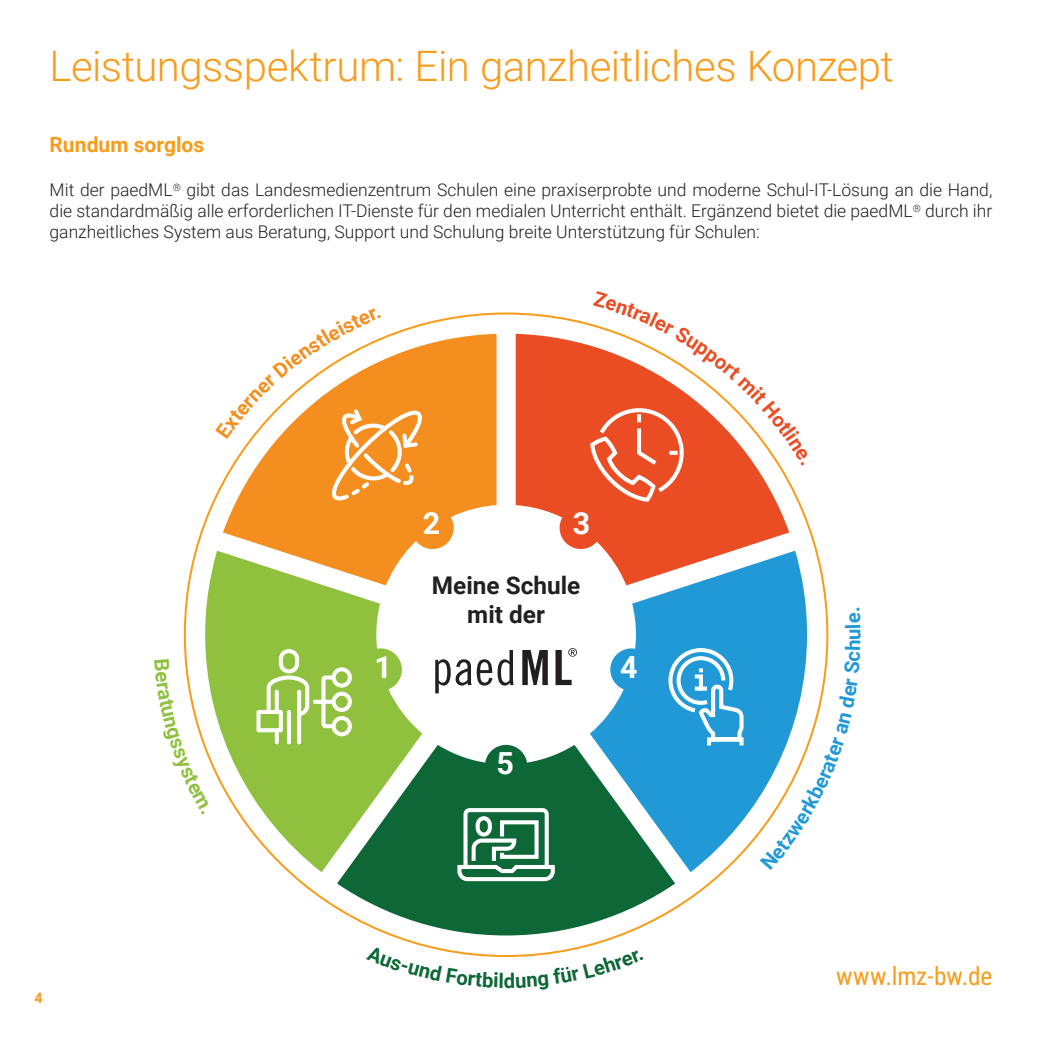
<style>
.page{position:relative;width:1042px;height:1042px;background:#fff}
.page>*{position:absolute;margin:0;border:0;box-sizing:border-box;transform-origin:0 0}
.t1{font:300 42px "Roboto";letter-spacing:-.01em;color:#f89c1c}
.t2{font:700 30.45px "Roboto";color:#fff}
.t3{font:25.38px "Roboto Condensed";letter-spacing:-.005em;color:#f89c1c}
.t4{font:700 24.32px/29.2px "Roboto";color:#231f20;text-align:center}
.t5{font:700 21px "Roboto";color:#f89c1c}
.t6{font:700 20.3px "Roboto";color:#2199d6}
.t7{font:700 20.3px "Roboto";color:#0d6736}
.t8{font:300 17.5px/21px "Roboto";color:#231f20;text-align:justify}
.t9{font:700 14.53px "Roboto";color:#f89c1c}
</style>
<div class="page">
<svg style="left:590px;top:551px;width:217px;height:321px;fill:#2199d6"></svg>
<svg style="left:516px;top:334px;width:273px;height:251px;fill:#ea4d24"></svg>
<svg style="left:223px;top:334px;width:273px;height:217px;fill:#f48f1f"></svg>
<svg style="left:205px;top:551px;width:217px;height:321px;fill:#8fc13e"></svg>
<svg style="left:337px;top:745px;width:338px;height:190px;fill:#0d6736"></svg>
<svg style="left:435px;top:650px;width:78px;height:43px"></svg>
<svg style="left:522px;top:650px;width:26px;height:35px"></svg>
<svg style="left:555px;top:648px;width:22px;height:37px"></svg>
<div style="left:279px;top:649px;width:20px;height:24px;border:4px solid #fff;border-radius:8px"></div>
<svg style="left:297px;top:738px;width:4px;height:4px"></svg>
<svg style="left:275px;top:738px;width:4px;height:4px"></svg>
<hr style="left:287px;top:712px;width:4px;height:30px;background:#fff">
<svg style="left:254px;top:665px;width:100px;height:73px"></svg>
<svg style="left:666px;top:646px;width:79px;height:103px"></svg>
<svg style="left:455px;top:806px;width:102px;height:77px"></svg>
<div style="left:559px;top:507px;width:43px;height:42px;background:#ea4d24;border-radius:50%"></div>
<div style="left:411px;top:507px;width:43px;height:42px;background:#f48f1f;border-radius:50%"></div>
<div style="left:485px;top:745px;width:42px;height:42px;background:#0d6736;border-radius:50%"></div>
<div style="left:610px;top:648px;width:43px;height:43px;background:#2199d6;border-radius:50%"></div>
<div style="left:359px;top:648px;width:43px;height:43px;background:#8fc13e;border-radius:50%"></div>
<svg style="left:215px;top:323px;width:208px;height:182px"></svg>
<svg style="left:588px;top:323px;width:213px;height:181px"></svg>
<svg style="left:760px;top:640px;width:69px;height:230px"></svg>
<svg style="left:419px;top:945px;width:84px;height:12px"></svg>
<svg style="left:516px;top:950px;width:57px;height:7px"></svg>
<svg style="left:184px;top:659px;width:25px;height:155px"></svg>
<h1 class="t1" style="left:50px;top:37px;width:846px">Leistungsspektrum: Ein ganzheitliches Konzept</h1>
<p class="t5" style="left:50px;top:130px;width:156px">Rundum sorglos</p>
<p class="t8" style="left:50px;top:179px;width:944px">Mit der paedML<sup>®</sup> gibt das Landesmedienzentrum Schulen eine praxiserprobte und moderne Schul-IT-Lösung an die Hand, die standardmäßig alle erforderlichen IT-Dienste für den medialen Unterricht enthält. Ergänzend bietet die paedML<sup>®</sup> durch ihr ganzheitliches System aus Beratung, Support und Schulung breite Unterstützung für Schulen:</p>
<p class="t9" style="left:34px;top:987px;width:10px">4</p>
<h2 class="t2" style="left:423px;top:502px;width:19px">2</h2>
<h2 class="t2" style="left:573px;top:502px;width:19px">3</h2>
<h3 class="t4" style="left:432px;top:570px;width:150px">Meine Schule mit der</h3>
<h2 class="t2" style="left:374px;top:646px;width:19px">1</h2>
<h2 class="t2" style="left:620px;top:646px;width:19px">4</h2>
<h2 class="t2" style="left:496px;top:742px;width:19px">5</h2>
<p class="t7" style="left:504px;top:966px;width:13px">d</p>
<p class="t6" style="left:839px;top:640px;width:13px;rotate:-90deg">u</p>
<h3 class="t3" style="left:836px;top:958px;width:158px">www.lmz-bw.de</h3>
</div>
